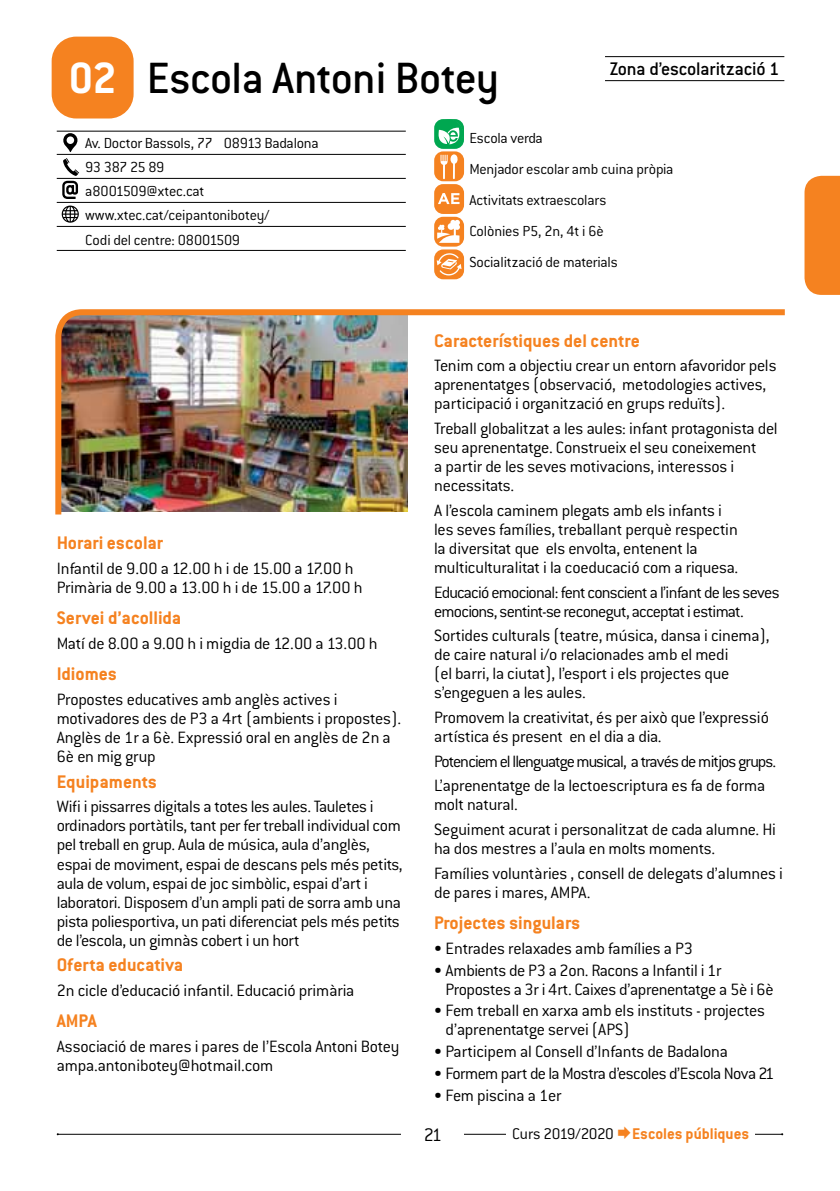
<style>
.page{position:relative;width:840px;height:1191px;background:#fff}
.page>*{position:absolute;margin:0;border:0;box-sizing:border-box;transform-origin:0 0}
.t1{font:500 48px "Conduit ITC";letter-spacing:-.015em;color:#000}
.t2{font:700 20px "Conduit ITC";color:#f58220}
.t3{font:500 20px "Conduit ITC";letter-spacing:-.01em;color:#000}
.t4{font:300 20px "Conduit ITC";color:#000}
.t5{font:300 18px/19px "Conduit ITC";letter-spacing:-.015em;color:#000}
.t6{font:300 18px/19px "Conduit ITC";letter-spacing:-.045em;color:#000}
.t7{font:300 18px/24.6px "Conduit ITC";letter-spacing:-.04em;color:#000}
.t8{font:300 18px "Conduit ITC";letter-spacing:-.035em;color:#000}
.t9{font:700 17px "Conduit ITC";color:#f58220}
.t10{font:300 16px/31px "Conduit ITC";letter-spacing:-.015em;color:#000}
.s1{font-weight:700;color:#fff}
.s2{font-weight:300;color:#000}
</style>
<div class="page">
<div style="left:52px;top:37px;width:81px;height:81px;background:#f58220;border-radius:25px"></div>
<hr style="left:58px;top:1134px;width:723px;height:1px;background:#000">
<div style="left:506px;top:1125px;width:248px;height:18px;background:#fff"></div>
<div style="left:804px;top:176px;width:35px;height:119px;background:#f58220"></div>
<hr style="left:57px;top:131px;width:348px;height:1px;background:#000">
<svg style="left:63px;top:133px;width:14px;height:19px"></svg>
<svg style="left:62px;top:158px;width:17px;height:41px"></svg>
<svg style="left:62px;top:206px;width:17px;height:17px"></svg>
<div style="left:401px;top:1126px;width:63px;height:32px;background:#fff"></div>
<hr style="left:57px;top:154px;width:348px;height:1px;background:#000">
<hr style="left:57px;top:178px;width:348px;height:1px;background:#000">
<hr style="left:57px;top:202px;width:348px;height:1px;background:#000">
<hr style="left:57px;top:226px;width:348px;height:1px;background:#000">
<hr style="left:57px;top:250px;width:348px;height:1px;background:#000">
<svg style="left:434px;top:119px;width:30px;height:160px"></svg>
<img style="left:55px;top:309px;width:730px;height:206px">
<hr style="left:604px;top:56px;width:179px;height:1px;background:#000">
<hr style="left:604px;top:80px;width:179px;height:1px;background:#000">
<h1 class="t1" style="left:69px;top:51px;width:431px"><span class="s1">02</span> Escola Antoni Botey</h1>
<p class="t3" style="left:609px;top:57px;width:171px">Zona d’escolarització 1</p>
<p class="t10" style="left:85px;top:131px;width:235px;line-height:24px">Av. Doctor Bassols, 77 08913 Badalona<br>93 387 25 89<br>a8001509@xtec.cat www.xtec.cat/ceipantonibotey/<br>Codi del centre: 08001509</p>
<p class="t10" style="left:469px;top:123px;width:205px">Escola verda<br>Menjador escolar amb cuina pròpia<br>Activitats extraescolars<br>Colònies P5, 2n, 4t i 6è<br>Socialització de materials</p>
<p class="t2" style="left:57px;top:531px;width:108px">Horari escolar</p>
<p class="t5" style="left:57px;top:559px;width:307px">Infantil de 9.00 a 12.00 h i de 15.00 a 17.00 h<br>Primària de 9.00 a 13.00 h i de 15.00 a 17.00 h</p>
<p class="t2" style="left:57px;top:606px;width:126px">Servei d’acollida</p>
<p class="t5" style="left:57px;top:634px;width:322px">Matí de 8.00 a 9.00 h i migdia de 12.00 a 13.00 h</p>
<p class="t2" style="left:57px;top:662px;width:62px">Idiomes</p>
<p class="t5" style="left:57px;top:690px;width:346px">Propostes educatives amb anglès actives i motivadores des de P3 a 4rt (ambients i propostes).<br>Anglès de 1r a 6è. Expressió oral en anglès de 2n a 6è en mig grup</p>
<p class="t2" style="left:57px;top:770px;width:102px">Equipaments</p>
<p class="t5" style="left:57px;top:797px;width:347px">Wifi i pissarres digitals a totes les aules. Tauletes i ordinadors portàtils, tant per fer treball individual com pel treball en grup. Aula de música, aula d’anglès, espai de moviment, espai de descans pels més petits, aula de volum, espai de joc simbòlic, espai d’art i laboratori. Disposem d’un ampli pati de sorra amb una pista poliesportiva, un pati diferenciat pels més petits de l’escola, un gimnàs cobert i un hort</p>
<p class="t2" style="left:57px;top:953px;width:128px">Oferta educativa</p>
<p class="t5" style="left:57px;top:980px;width:299px">2n cicle d’educació infantil. Educació primària</p>
<p class="t2" style="left:57px;top:1009px;width:41px">AMPA</p>
<p class="t5" style="left:57px;top:1036px;width:344px">Associació de mares i pares de l’Escola Antoni Botey ampa.antonibotey@hotmail.com</p>
<p class="t2" style="left:434px;top:329px;width:207px">Característiques del centre</p>
<p class="t5" style="left:434px;top:356px;width:344px">Tenim com a objectiu crear un entorn afavoridor pels aprenentatges (observació, metodologies actives, participació i organització en grups reduïts).</p>
<p class="t5" style="left:434px;top:419px;width:345px">Treball globalitzat a les aules: infant protagonista del seu aprenentatge. Construeix el seu coneixement<br>a partir de les seves motivacions, interessos i necessitats.</p>
<p class="t5" style="left:434px;top:501px;width:305px">A l’escola caminem plegats amb els infants i les seves famílies, treballant perquè respectin la diversitat que els envolta, entenent la multiculturalitat i la coeducació com a riquesa.</p>
<p class="t6" style="left:434px;top:582px;width:346px">Educació emocional: fent conscient a l’infant de les seves emocions, sentint-se reconegut, acceptat i estimat.</p>
<p class="t5" style="left:434px;top:626px;width:337px">Sortides culturals (teatre, música, dansa i cinema), de caire natural i/o relacionades amb el medi<br>(el barri, la ciutat), l’esport i els projectes que s’engeguen a les aules.</p>
<p class="t5" style="left:434px;top:708px;width:336px">Promovem la creativitat, és per això que l’expressió artística és present en el dia a dia.</p>
<p class="t7" style="left:434px;top:749px;width:343px">Potenciem el llenguatge musical, a través de mitjos grups.<br>L’aprenentatge de la lectoescriptura es fa de forma</p>
<p class="t5" style="left:434px;top:792px;width:343px;line-height:24.6px">molt natural.<br>Seguiment acurat i personalitzat de cada alumne. Hi</p>
<p class="t5" style="left:434px;top:836px;width:350px;line-height:24.6px">ha dos mestres a l’aula en molts moments.<br>Famílies voluntàries , consell de delegats d’alumnes i</p>
<p class="t5" style="left:434px;top:882px;width:158px">de pares i mares, AMPA.</p>
<p class="t2" style="left:434px;top:911px;width:148px">Projectes singulars</p>
<p class="t5" style="left:434px;top:938px;width:260px">• Entrades relaxades amb famílies a P3</p>
<p class="t5" style="left:445px;top:960px;width:329px;text-indent:-11px">• Ambients de P3 a 2on. Racons a Infantil i 1r<br>Propostes a 3r i 4rt. Caixes d’aprenentatge a 5è i 6è</p>
<p class="t5" style="left:445px;top:1001px;width:321px;text-indent:-11px">• Fem treball en xarxa amb els instituts - projectes d’aprenentatge servei (APS)</p>
<p class="t5" style="left:434px;top:1042px;width:295px">• Participem al Consell d’Infants de Badalona</p>
<p class="t8" style="left:434px;top:1063px;width:341px">• Formem part de la Mostra d’escoles d’Escola Nova 21</p>
<p class="t5" style="left:434px;top:1085px;width:129px">• Fem piscina a 1er</p>
<p class="t4" style="left:423px;top:1124px;width:19px">21</p>
<p class="t9" style="left:512px;top:1123px;width:238px"><span class="s2">Curs 2019/2020</span> Escoles públiques</p>
</div>
